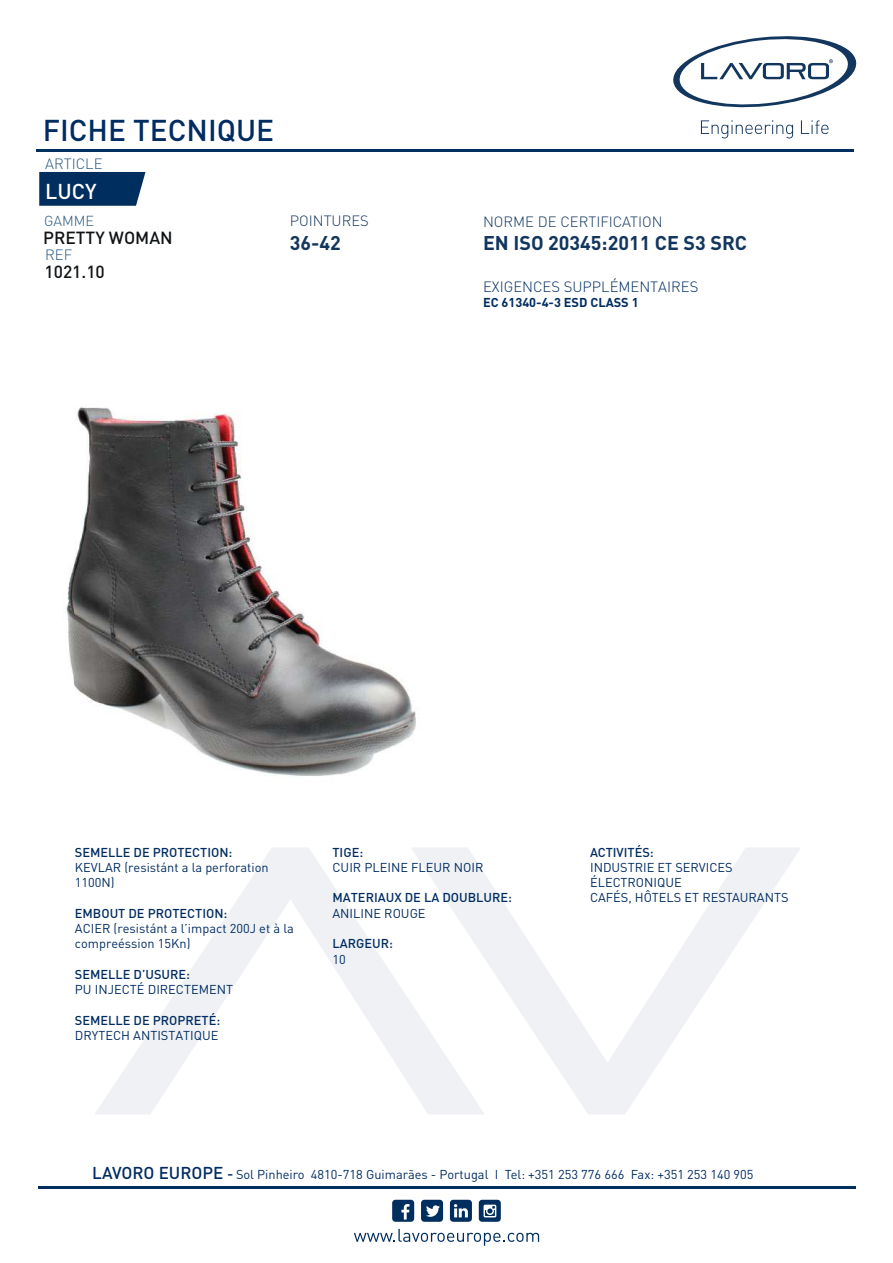
<style>
.page{position:relative;width:893px;height:1263px;background:#fff}
.page>*{position:absolute;margin:0;border:0;box-sizing:border-box;transform-origin:0 0}
.t1{font:500 29.7px "DIN Pro";color:#002c62}
.t2{font:500 21.3px "DIN Pro";color:#fff}
.t3{font:700 19.65px "DIN Pro";color:#13365e}
.t4{font:500 17.4px "DIN Pro";color:#111416}
.t5{font:300 14.7px "DIN Pro";color:#13365e}
.t6{font:300 14.7px "DIN Pro";color:#002c62}
.t7{font:300 14.7px "DIN Pro";color:#25557c}
.t8{font:300 14.4px "DIN Pro";color:#25557c}
.t9{font:12.75px/15.3px "DIN Pro";color:#002c62}
.t10{font:500 12.75px "DIN Pro";color:#002c62}
.t11{font:700 12.75px "DIN Pro";color:#002c62}
.s1{font-weight:500;font-size:16.95px}
.s2{font-weight:500;font-size:14.85px}
</style>
<div class="page">
<img style="left:66px;top:407px;width:350px;height:369px">
<svg style="left:39px;top:172px;width:106px;height:34px;background:#0c3866"></svg>
<svg style="left:673px;top:36px;width:184px;height:72px"></svg>
<svg style="left:701px;top:120px;width:92px;height:18px"></svg>
<svg style="left:801px;top:120px;width:27px;height:14px"></svg>
<svg style="left:95px;top:848px;width:316px;height:266px"></svg>
<svg style="left:411px;top:848px;width:390px;height:266px"></svg>
<hr style="left:38px;top:1186px;width:817px;height:3px;background:#002e5f">
<hr style="left:36px;top:149px;width:817px;height:3px;background:#002e5f">
<svg style="left:354px;top:1229px;width:185px;height:17px"></svg>
<svg style="left:392px;top:1200px;width:22px;height:22px"></svg>
<svg style="left:421px;top:1200px;width:22px;height:22px"></svg>
<svg style="left:479px;top:1200px;width:22px;height:22px"></svg>
<svg style="left:450px;top:1200px;width:22px;height:22px"></svg>
<h1 class="t1" style="left:43px;top:110px;width:233px">FICHE TECNIQUE</h1>
<p class="t7" style="left:45px;top:154px;width:59px">ARTICLE</p>
<h2 class="t2" style="left:45px;top:177px;width:53px">LUCY</h2>
<p class="t5" style="left:290px;top:211px;width:81px">POINTURES</p>
<h3 class="t3" style="left:290px;top:229px;width:53px">36-42</h3>
<p class="t8" style="left:44px;top:211px;width:51px">GAMME</p>
<p class="t5" style="left:483px;top:212px;width:181px">NORME DE CERTIFICATION</p>
<h3 class="t3" style="left:483px;top:230px;width:266px">EN ISO 20345:2011 CE S3 SRC</h3>
<p class="t6" style="left:483px;top:276px;width:217px">EXIGENCES SUPPLÉMENTAIRES</p>
<p class="t11" style="left:483px;top:294px;width:157px">EC 61340-4-3 ESD CLASS 1</p>
<h3 class="t4" style="left:43px;top:226px;width:131px">PRETTY WOMAN</h3>
<p class="t7" style="left:45px;top:245px;width:29px">REF</p>
<h3 class="t4" style="left:45px;top:260px;width:62px">1021.10</h3>
<p class="t10" style="left:75px;top:843px;width:159px">SEMELLE DE PROTECTION:</p>
<p class="t9" style="left:75px;top:859px;width:195px">KEVLAR (resistánt a la perforation<br>1100N)</p>
<p class="t10" style="left:75px;top:904px;width:154px">EMBOUT DE PROTECTION:</p>
<p class="t9" style="left:75px;top:920px;width:220px">ACIER (resistánt a l’impact 200J et à la compreéssion 15Kn)</p>
<p class="t10" style="left:75px;top:966px;width:117px">SEMELLE D’USURE:</p>
<p class="t9" style="left:75px;top:981px;width:160px">PU INJECTÉ DIRECTEMENT</p>
<p class="t10" style="left:75px;top:1012px;width:147px">SEMELLE DE PROPRETÉ:</p>
<p class="t9" style="left:75px;top:1027px;width:145px">DRYTECH ANTISTATIQUE</p>
<p class="t10" style="left:332px;top:843px;width:32px">TIGE:</p>
<p class="t9" style="left:332px;top:859px;width:152px">CUIR PLEINE FLEUR NOIR</p>
<p class="t10" style="left:332px;top:889px;width:181px">MATERIAUX DE LA DOUBLURE:</p>
<p class="t9" style="left:332px;top:905px;width:95px">ANILINE ROUGE</p>
<p class="t10" style="left:332px;top:935px;width:62px">LARGEUR:</p>
<p class="t9" style="left:332px;top:951px;width:15px">10</p>
<p class="t10" style="left:590px;top:843px;width:65px">ACTIVITÉS:</p>
<p class="t9" style="left:590px;top:859px;width:200px">INDUSTRIE ET SERVICES<br>ÉLECTRONIQUE<br>CAFÉS, HÔTELS ET RESTAURANTS</p>
<p class="t9" style="left:92px;top:1166px;width:663px"><span class="s1">LAVORO EUROPE</span> <span class="s2">-</span> Sol Pinheiro 4810-718 Guimarães - Portugal I Tel: +351 253 776 666 Fax: +351 253 140 905</p>
</div>
